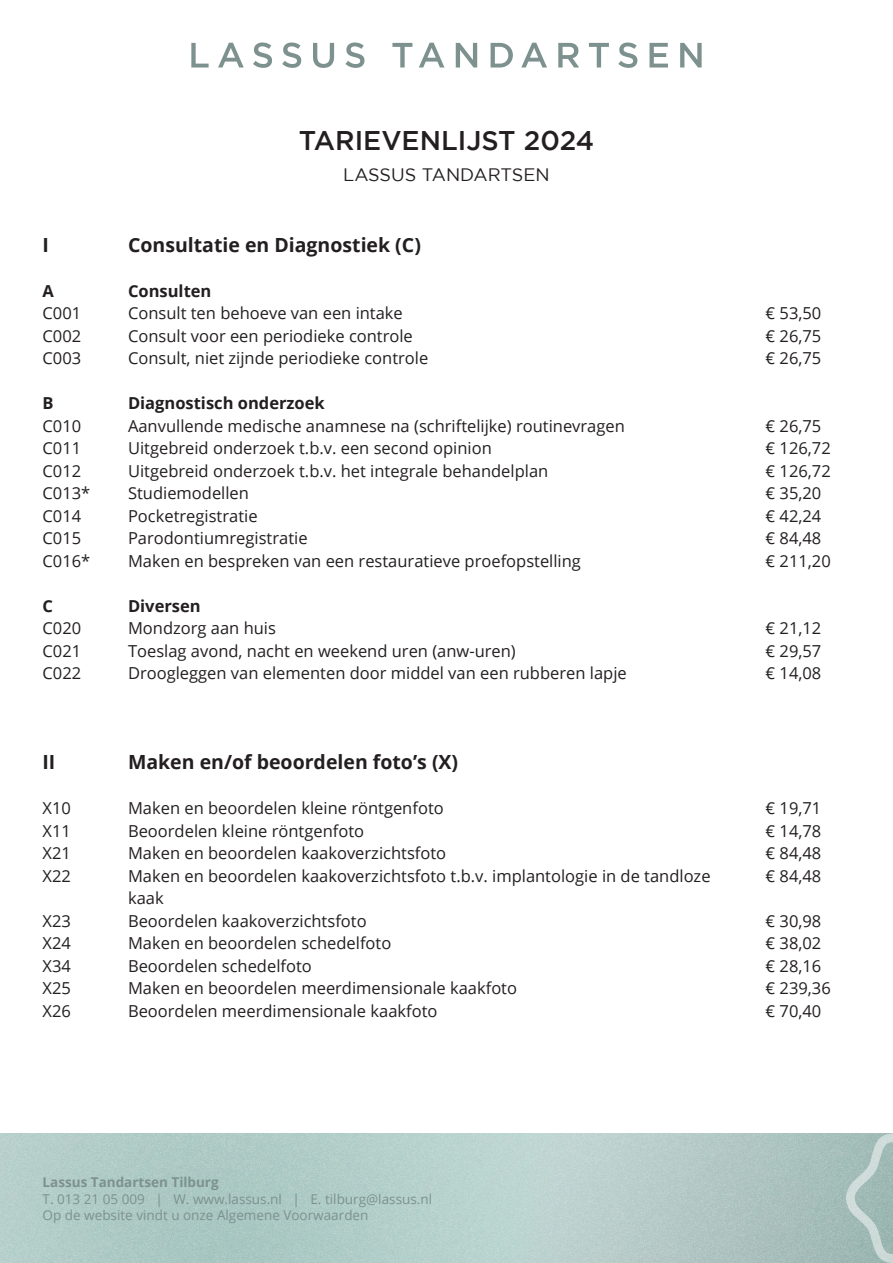
<style>
.page{position:relative;width:893px;height:1263px;background:#fff}
.page>*{position:absolute;margin:0;border:0;box-sizing:border-box;transform-origin:0 0}
.t1{font:500 27px "Gotham";color:#231f20}
.Body_text{font:700 19.5px "Open Sans";color:#231f20}
.Subtitle{font:18px "Gotham";color:#231f20}
.Body_text-2{font:16.5px "Open Sans";color:#231f20}
.Body_text-3{font:700 16.5px "Open Sans";color:#231f20}
.t2{font:13.5px/16.5px "Open Sans";color:#7d918f}
.t3{font:700 13.5px "Open Sans";color:#7d918f}
</style>
<div class="page">
<svg style="left:191px;top:43px;width:18px;height:25px"></svg>
<svg style="left:218px;top:43px;width:26px;height:25px"></svg>
<svg style="left:253px;top:43px;width:19px;height:25px"></svg>
<svg style="left:282px;top:43px;width:19px;height:25px"></svg>
<svg style="left:313px;top:43px;width:21px;height:25px"></svg>
<svg style="left:345px;top:43px;width:19px;height:25px"></svg>
<svg style="left:392px;top:43px;width:20px;height:25px"></svg>
<svg style="left:419px;top:43px;width:25px;height:25px"></svg>
<svg style="left:456px;top:43px;width:21px;height:25px"></svg>
<svg style="left:491px;top:43px;width:22px;height:25px"></svg>
<svg style="left:521px;top:43px;width:26px;height:25px"></svg>
<svg style="left:558px;top:43px;width:21px;height:25px"></svg>
<svg style="left:589px;top:43px;width:20px;height:25px"></svg>
<svg style="left:618px;top:43px;width:19px;height:25px"></svg>
<svg style="left:649px;top:43px;width:19px;height:25px"></svg>
<svg style="left:680px;top:43px;width:22px;height:25px"></svg>
<img style="left:0;top:1133px;width:846px;height:130px">
<svg style="left:846px;top:1133px;width:47px;height:130px"></svg>
<p class="t1" style="left:299px;top:125px;width:297px">TARIEVENLIJST 2024</p>
<p class="Subtitle" style="left:343px;top:164px;width:208px">LASSUS TANDARTSEN</p>
<p class="Body_text" style="left:43px;top:231px;width:8px">I</p>
<p class="Body_text" style="left:128px;top:231px;width:294px">Consultatie en Diagnostiek (C)</p>
<p class="Body_text-3" style="left:43px;top:279px;width:13px">A</p>
<p class="Body_text-3" style="left:128px;top:279px;width:85px">Consulten</p>
<p class="Body_text-2" style="left:43px;top:302px;width:40px">C001</p>
<p class="Body_text-2" style="left:128px;top:302px;width:276px">Consult ten behoeve van een intake</p>
<p class="Body_text-2" style="left:766px;top:302px;width:57px">€ 53,50</p>
<p class="Body_text-2" style="left:43px;top:324px;width:40px">C002</p>
<p class="Body_text-2" style="left:128px;top:324px;width:286px">Consult voor een periodieke controle</p>
<p class="Body_text-2" style="left:766px;top:324px;width:57px">€ 26,75</p>
<p class="Body_text-2" style="left:43px;top:347px;width:40px">C003</p>
<p class="Body_text-2" style="left:128px;top:347px;width:302px">Consult, niet zijnde periodieke controle</p>
<p class="Body_text-2" style="left:766px;top:347px;width:57px">€ 26,75</p>
<p class="Body_text-3" style="left:43px;top:391px;width:13px">B</p>
<p class="Body_text-3" style="left:128px;top:391px;width:198px">Diagnostisch onderzoek</p>
<p class="Body_text-2" style="left:43px;top:414px;width:40px">C010</p>
<p class="Body_text-2" style="left:128px;top:414px;width:498px">Aanvullende medische anamnese na (schriftelijke) routinevragen</p>
<p class="Body_text-2" style="left:766px;top:414px;width:57px">€ 26,75</p>
<p class="Body_text-2" style="left:43px;top:437px;width:40px">C011</p>
<p class="Body_text-2" style="left:128px;top:437px;width:365px">Uitgebreid onderzoek t.b.v. een second opinion</p>
<p class="Body_text-2" style="left:766px;top:437px;width:67px">€ 126,72</p>
<p class="Body_text-2" style="left:43px;top:459px;width:40px">C012</p>
<p class="Body_text-2" style="left:128px;top:459px;width:422px">Uitgebreid onderzoek t.b.v. het integrale behandelplan</p>
<p class="Body_text-2" style="left:766px;top:459px;width:67px">€ 126,72</p>
<p class="Body_text-2" style="left:43px;top:482px;width:49px">C013*</p>
<p class="Body_text-2" style="left:128px;top:482px;width:122px">Studiemodellen</p>
<p class="Body_text-2" style="left:766px;top:482px;width:57px">€ 35,20</p>
<p class="Body_text-2" style="left:43px;top:504px;width:40px">C014</p>
<p class="Body_text-2" style="left:128px;top:504px;width:131px">Pocketregistratie</p>
<p class="Body_text-2" style="left:766px;top:504px;width:57px">€ 42,24</p>
<p class="Body_text-2" style="left:43px;top:527px;width:40px">C015</p>
<p class="Body_text-2" style="left:128px;top:527px;width:181px">Parodontiumregistratie</p>
<p class="Body_text-2" style="left:766px;top:527px;width:57px">€ 84,48</p>
<p class="Body_text-2" style="left:43px;top:549px;width:49px">C016*</p>
<p class="Body_text-2" style="left:128px;top:549px;width:454px">Maken en bespreken van een restauratieve proefopstelling</p>
<p class="Body_text-2" style="left:766px;top:549px;width:67px">€ 211,20</p>
<p class="Body_text-3" style="left:43px;top:594px;width:12px">C</p>
<p class="Body_text-3" style="left:128px;top:594px;width:74px">Diversen</p>
<p class="Body_text-2" style="left:43px;top:617px;width:40px">C020</p>
<p class="Body_text-2" style="left:128px;top:617px;width:149px">Mondzorg aan huis</p>
<p class="Body_text-2" style="left:766px;top:617px;width:57px">€ 21,12</p>
<p class="Body_text-2" style="left:43px;top:639px;width:40px">C021</p>
<p class="Body_text-2" style="left:128px;top:639px;width:389px">Toeslag avond, nacht en weekend uren (anw-uren)</p>
<p class="Body_text-2" style="left:766px;top:639px;width:57px">€ 29,57</p>
<p class="Body_text-2" style="left:43px;top:662px;width:40px">C022</p>
<p class="Body_text-2" style="left:128px;top:662px;width:500px">Droogleggen van elementen door middel van een rubberen lapje</p>
<p class="Body_text-2" style="left:766px;top:662px;width:57px">€ 14,08</p>
<p class="Body_text" style="left:43px;top:748px;width:14px">II</p>
<p class="Body_text" style="left:128px;top:748px;width:332px">Maken en/of beoordelen foto’s (X)</p>
<p class="Body_text-2" style="left:43px;top:797px;width:30px">X10</p>
<p class="Body_text-2" style="left:128px;top:797px;width:317px">Maken en beoordelen kleine röntgenfoto</p>
<p class="Body_text-2" style="left:766px;top:797px;width:57px">€ 19,71</p>
<p class="Body_text-2" style="left:43px;top:819px;width:30px">X11</p>
<p class="Body_text-2" style="left:128px;top:819px;width:238px">Beoordelen kleine röntgenfoto</p>
<p class="Body_text-2" style="left:766px;top:819px;width:57px">€ 14,78</p>
<p class="Body_text-2" style="left:43px;top:842px;width:30px">X21</p>
<p class="Body_text-2" style="left:128px;top:842px;width:320px">Maken en beoordelen kaakoverzichtsfoto</p>
<p class="Body_text-2" style="left:766px;top:842px;width:57px">€ 84,48</p>
<p class="Body_text-2" style="left:43px;top:864px;width:30px">X22</p>
<p class="Body_text-2" style="left:128px;top:864px;width:584px">Maken en beoordelen kaakoverzichtsfoto t.b.v. implantologie in de tandloze</p>
<p class="Body_text-2" style="left:766px;top:864px;width:57px">€ 84,48</p>
<p class="Body_text-2" style="left:128px;top:887px;width:37px">kaak</p>
<p class="Body_text-2" style="left:43px;top:909px;width:30px">X23</p>
<p class="Body_text-2" style="left:128px;top:909px;width:240px">Beoordelen kaakoverzichtsfoto</p>
<p class="Body_text-2" style="left:766px;top:909px;width:57px">€ 30,98</p>
<p class="Body_text-2" style="left:43px;top:932px;width:30px">X24</p>
<p class="Body_text-2" style="left:128px;top:932px;width:265px">Maken en beoordelen schedelfoto</p>
<p class="Body_text-2" style="left:766px;top:932px;width:57px">€ 38,02</p>
<p class="Body_text-2" style="left:43px;top:954px;width:30px">X34</p>
<p class="Body_text-2" style="left:128px;top:954px;width:185px">Beoordelen schedelfoto</p>
<p class="Body_text-2" style="left:766px;top:954px;width:57px">€ 28,16</p>
<p class="Body_text-2" style="left:43px;top:977px;width:30px">X25</p>
<p class="Body_text-2" style="left:128px;top:977px;width:391px">Maken en beoordelen meerdimensionale kaakfoto</p>
<p class="Body_text-2" style="left:766px;top:977px;width:67px">€ 239,36</p>
<p class="Body_text-2" style="left:43px;top:999px;width:30px">X26</p>
<p class="Body_text-2" style="left:128px;top:999px;width:311px">Beoordelen meerdimensionale kaakfoto</p>
<p class="Body_text-2" style="left:766px;top:999px;width:57px">€ 70,40</p>
<p class="t3" style="left:43px;top:1173px;width:178px">Lassus Tandartsen Tilburg</p>
<p class="t2" style="left:43px;top:1190px;width:391px">T. 013 21 05 009 | W. www.lassus.nl | E. tilburg@lassus.nl<br>Op de website vindt u onze Algemene Voorwaarden</p>
</div>
